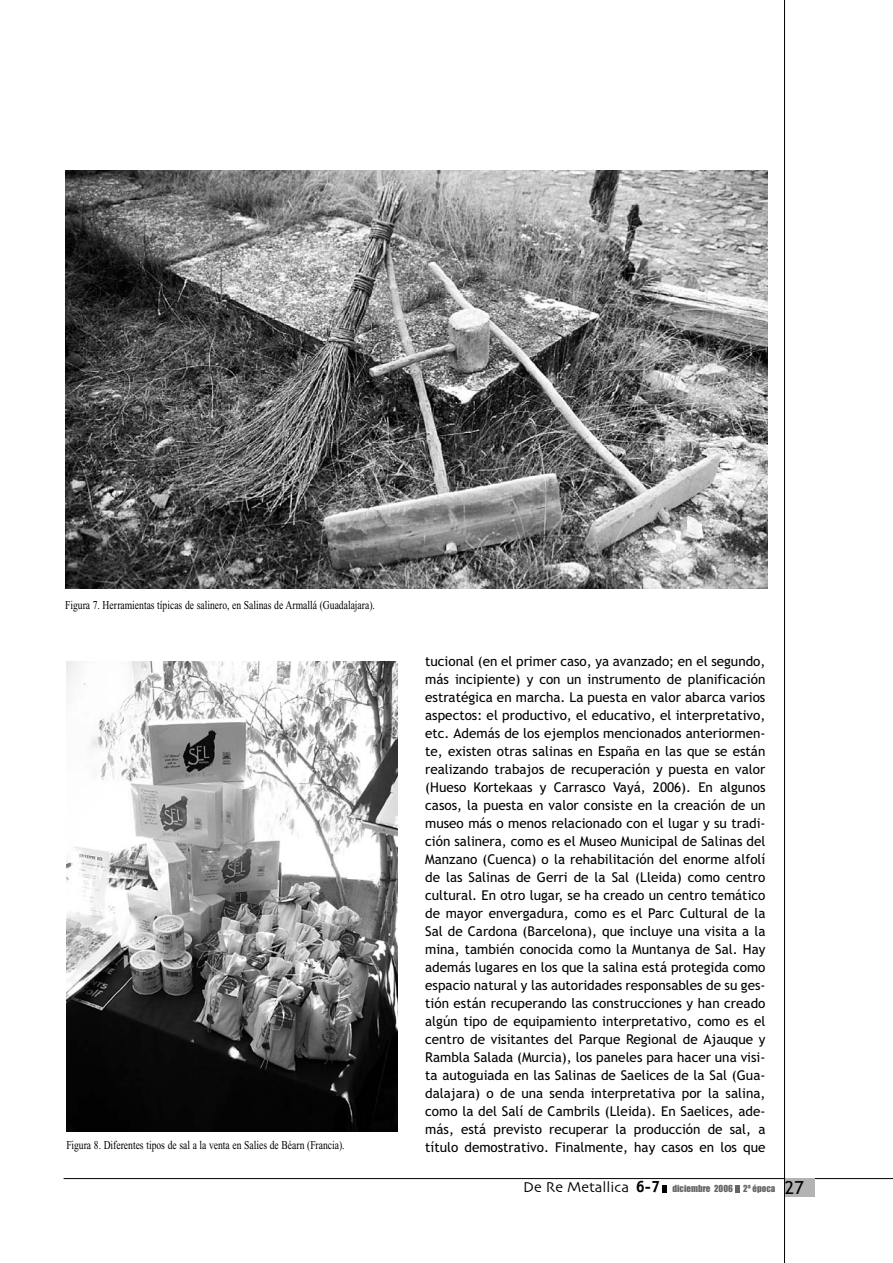
<style>
.page{position:relative;width:893px;height:1263px;background:#fff}
.page>*{position:absolute;margin:0;border:0;box-sizing:border-box;transform-origin:0 0}
.t1{font:18px "Trebuchet MS";color:#000}
.t2{font:13.5px/18px "Trebuchet MS";color:#000;text-align:justify}
.t3{font:12px "Times New Roman";color:#000;scale:.8 1}
.t4{font:9px "Impact";color:#666}
.s1{font-family:"Skia";font-size:15px;color:#000}
.s2{font-family:"Officina Sans";font-weight:700;font-size:16.5px;color:#000}
</style>
<div class="page">
<img style="left:66px;top:170px;width:701px;height:419px">
<img style="left:67px;top:662px;width:330px;height:470px">
<svg style="left:735px;top:1185px;width:5px;height:7px"></svg>
<svg style="left:662px;top:1185px;width:5px;height:7px"></svg>
<hr style="left:64px;top:1178px;width:828px;height:1px;background:#000">
<div style="left:784px;top:1179px;width:31px;height:18px;background:#b3b3b3"></div>
<hr style="left:784px;top:0;width:1px;height:1263px;background:#000">
<p class="t3" style="left:65px;top:601px;width:388px">Figura 7. Herramientas típicas de salinero, en Salinas de Armallá (Guadalajara).</p>
<p class="t2" style="left:425px;top:653px;width:342px">tucional (en el primer caso, ya avanzado; en el segundo, más incipiente) y con un instrumento de planificación estratégica en marcha. La puesta en valor abarca varios aspectos: el productivo, el educativo, el interpretativo, etc. Además de los ejemplos mencionados anteriormen&shy;te, existen otras salinas en España en las que se están realizando trabajos de recuperación y puesta en valor (Hueso Kortekaas y Carrasco Vayá, 2006). En algunos casos, la puesta en valor consiste en la creación de un museo más o menos relacionado con el lugar y su tradi&shy;ción salinera, como es el Museo Municipal de Salinas del Manzano (Cuenca) o la rehabilitación del enorme alfolí de las Salinas de Gerri de la Sal (Lleida) como centro cultural. En otro lugar, se ha creado un centro temático de mayor envergadura, como es el Parc Cultural de la Sal de Cardona (Barcelona), que incluye una visita a la mina, también conocida como la Muntanya de Sal. Hay además lugares en los que la salina está protegida como espacio natural y las autoridades responsables de su ges&shy;tión están recuperando las construcciones y han creado algún tipo de equipamiento interpretativo, como es el centro de visitantes del Parque Regional de Ajauque y Rambla Salada (Murcia), los paneles para hacer una visi&shy;ta autoguiada en las Salinas de Saelices de la Sal (Gua&shy;dalajara) o de una senda interpretativa por la salina, como la del Salí de Cambrils (Lleida). En Saelices, ade&shy;más, está previsto recuperar la producción de sal, a</p>
<p class="t3" style="left:66px;top:1141px;width:349px">Figura 8. Diferentes tipos de sal a la venta en Salies de Béarn (Francia).</p>
<p class="t2" style="left:425px;top:1139px;width:342px">título demostrativo. Finalmente, hay casos en los que</p>
<p class="t4" style="left:523px;top:1186px;width:254px"><span class="s1">De Re Metallica</span> <span class="s2">6-7</span> diciembre 2006 2ª época</p>
<h1 class="t1" style="left:784px;top:1181px;width:20px">27</h1>
</div>
